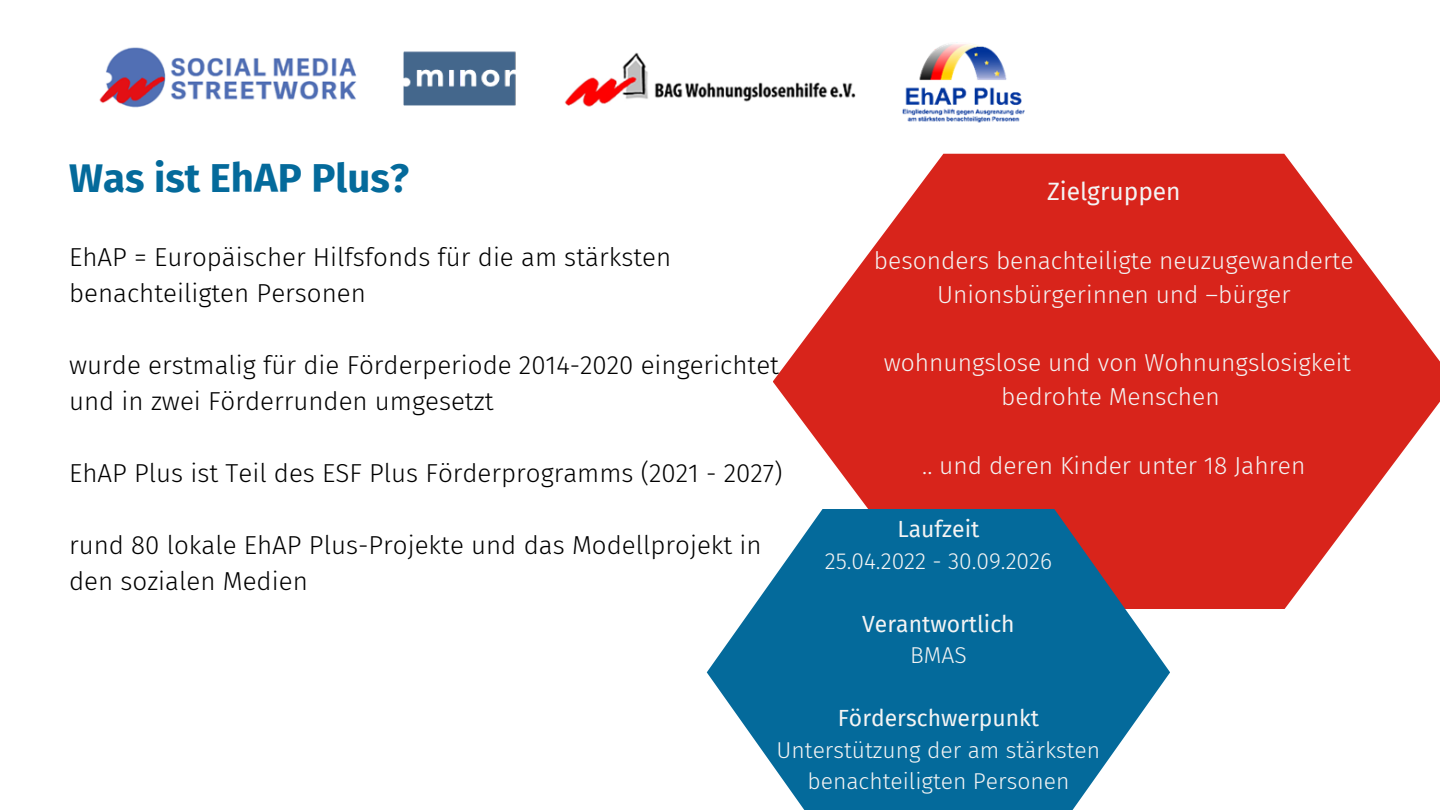
<style>
.page{position:relative;width:1440px;height:810px;background:#fff}
.page>*{position:absolute;margin:0;border:0;box-sizing:border-box;transform-origin:0 0}
.t1{font:700 40.2px "Fira Sans";color:#046a9b}
.t2{font:300 25.9px/36px "Fira Sans";color:#000}
.t3{font:300 24.5px/34.2px "Fira Sans";color:#f4f4f4;text-align:center}
.t4{font:24.5px "Fira Sans";color:#f4f4f4}
.t5{font:300 22.9px/31.5px "Fira Sans";color:#f4f4f4;text-align:center}
.t6{font:22.9px "Fira Sans";color:#f4f4f4}
</style>
<div class="page">
<svg style="left:773px;top:154px;width:667px;height:455px;fill:#d8241b"></svg>
<svg style="left:707px;top:509px;width:463px;height:301px;fill:#046a9b"></svg>
<img style="left:99px;top:42px;width:926px;height:81px">
<h1 class="t1" style="left:69px;top:154px;width:342px">Was ist EhAP Plus?</h1>
<p class="t2" style="left:69px;top:239px;width:604px">EhAP = Europäischer Hilfsfonds für die am stärksten benachteiligten Personen</p>
<p class="t2" style="left:69px;top:347px;width:711px">wurde erstmalig für die Förderperiode 2014-2020 eingerichtet und in zwei Förderrunden umgesetzt</p>
<p class="t2" style="left:69px;top:455px;width:715px">EhAP Plus ist Teil des ESF Plus Förderprogramms (2021 - 2027)</p>
<p class="t2" style="left:69px;top:527px;width:694px">rund 80 lokale EhAP Plus-Projekte und das Modellprojekt in den sozialen Medien</p>
<p class="t4" style="left:1047px;top:177px;width:135px">Zielgruppen</p>
<p class="t3" style="left:874px;top:243px;width:481px">besonders benachteiligte neuzugewanderte<br>Unionsbürgerinnen und –bürger</p>
<p class="t3" style="left:884px;top:346px;width:469px">wohnungslose und von Wohnungslosigkeit bedrohte Menschen</p>
<p class="t3" style="left:922px;top:448px;width:385px">.. und deren Kinder unter 18 Jahren</p>
<p class="t6" style="left:897px;top:516px;width:83px">Laufzeit</p>
<p class="t5" style="left:825px;top:545px;width:229px">25.04.2022 - 30.09.2026</p>
<p class="t6" style="left:862px;top:610px;width:154px">Verantwortlich</p>
<p class="t5" style="left:910px;top:640px;width:58px">BMAS</p>
<p class="t6" style="left:838px;top:705px;width:203px">Förderschwerpunkt</p>
<p class="t5" style="left:777px;top:734px;width:325px">Unterstützung der am stärksten benachteiligten Personen</p>
</div>
